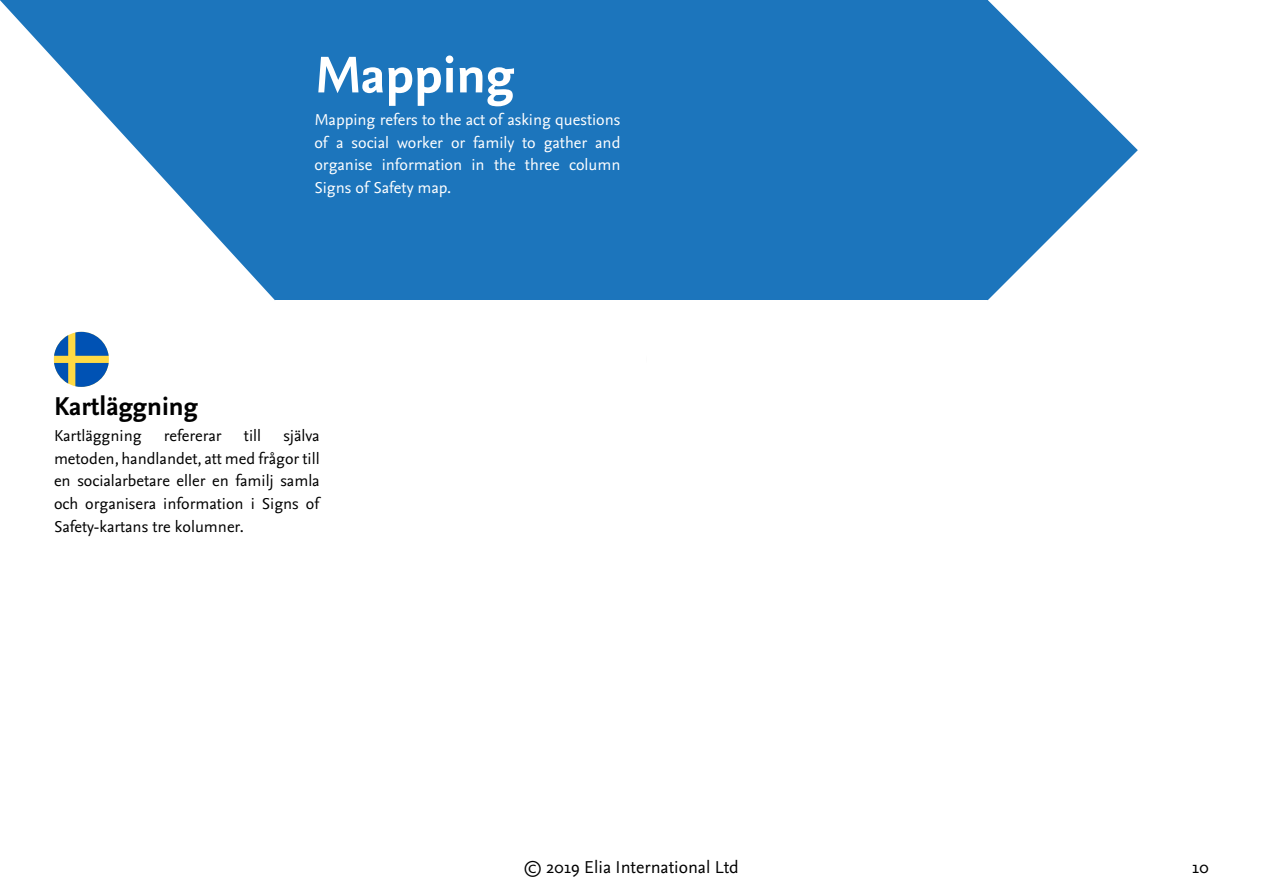
<style>
.page{position:relative;width:1263px;height:893px;background:#fff}
.page>*{position:absolute;margin:0;border:0;box-sizing:border-box;transform-origin:0 0}
.t1{font:700 54px "Nexus Sans";color:#fff}
.t2{font:700 27px "Nexus Sans";color:#000}
.t3{font:18px "Nexus Sans";color:#000}
.t4{font:16.5px/22.5px "Nexus Sans";color:#000;text-align:justify}
.t5{font:16.5px/22.5px "Nexus Sans";color:#fff;text-align:justify}
</style>
<div class="page">
<svg style="left:0;top:0;width:275px;height:300px"></svg>
<svg style="left:988px;top:0;width:150px;height:286px;fill:#1c75bc"></svg>
<div style="left:54px;top:332px;width:55px;height:55px;background:#ffda44;border-radius:50%"></div>
<svg style="left:75px;top:332px;width:34px;height:24px"></svg>
<svg style="left:54px;top:335px;width:14px;height:21px"></svg>
<svg style="left:54px;top:363px;width:14px;height:21px"></svg>
<svg style="left:75px;top:363px;width:34px;height:24px"></svg>
<div style="left:275px;top:0;width:713px;height:300px;background:#1c75bc"></div>
<h2 class="t2" style="left:54px;top:389px;width:145px">Kartläggning</h2>
<h1 class="t1" style="left:314px;top:40px;width:202px">Mapping</h1>
<p class="t5" style="left:314px;top:108px;width:308px">Mapping refers to the act of asking questions of a social worker or family to gather and organise information in the three column Signs of Safety map.</p>
<p class="t4" style="left:54px;top:425px;width:89px">Kartläggning</p>
<p class="t4" style="left:164px;top:425px;width:59px">refererar</p>
<p class="t4" style="left:244px;top:425px;width:19px">till</p>
<p class="t4" style="left:54px;top:425px;width:267px;text-indent:229px">själva metoden, handlandet, att med frågor till en socialarbetare eller en familj samla och organisera information i Signs of Safety-kartans tre kolumner.</p>
<p class="t3" style="left:524px;top:855px;width:217px">© 2019 Elia International Ltd</p>
<p class="t3" style="left:1192px;top:855px;width:18px">10</p>
</div>
